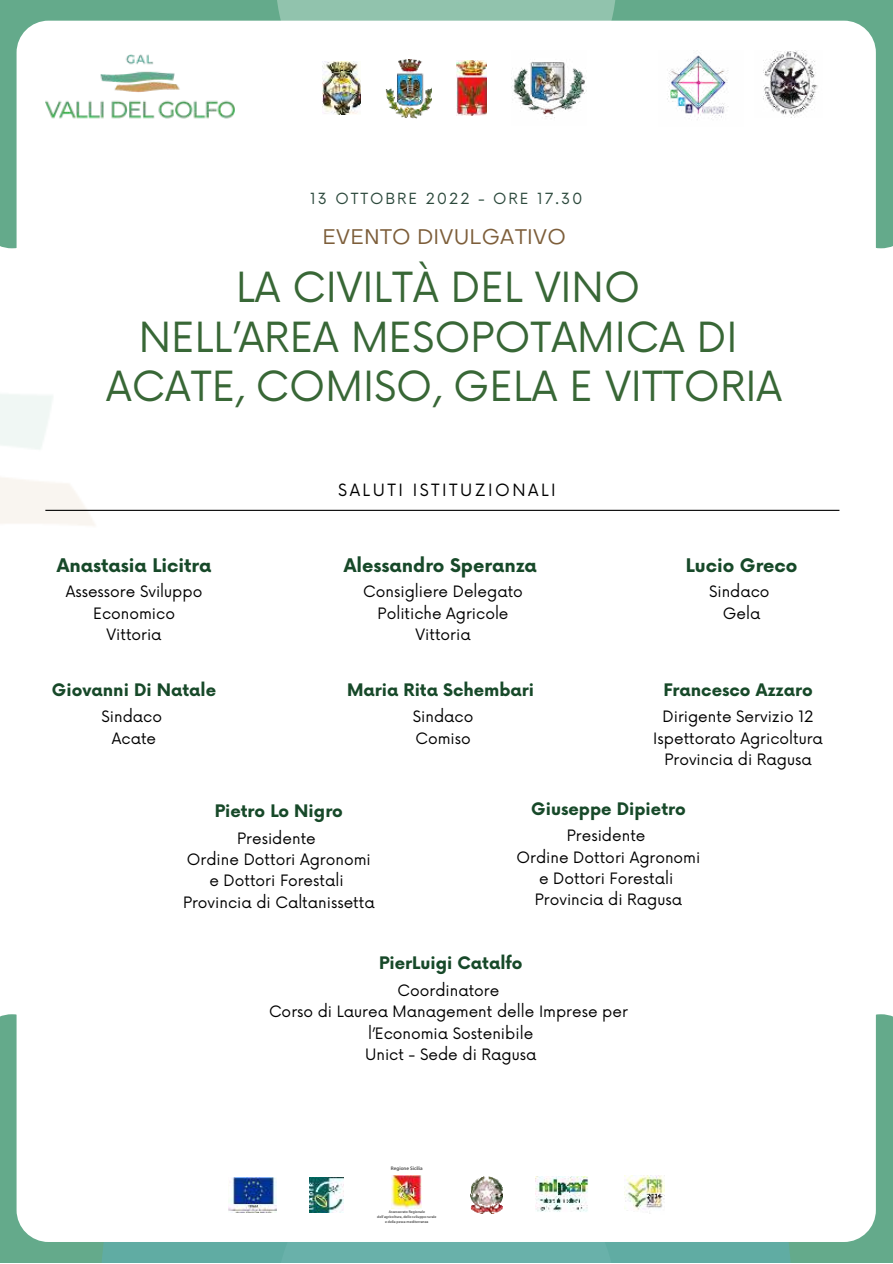
<style>
.page{position:relative;width:893px;height:1264px;background:#fff}
.page>*{position:absolute;margin:0;border:0;box-sizing:border-box;transform-origin:0 0}
.t1{font:40.5px/49.5px "Now";color:#386736;text-align:center}
.t2{font:21px "Objective";color:#7d5e3a}
.t3{font:700 18.3px "Now";color:#174929}
.t4{font:700 16.8px "Now";color:#174929}
.t5{font:16.5px "Now";letter-spacing:.15em;color:#000}
.t6{font:15.3px/21.3px "Now";color:#000;text-align:center}
.t7{font:15px "Now";letter-spacing:.13em;color:#2c493c}
.t8{font:600 5.1px "Myriad Pro";color:#494949}
.t9{font:600 3.75px/4.9px "Myriad Pro";color:#494949;text-align:center}
</style>
<div class="page">
<div style="left:0;top:0;width:892px;height:225px;background:#64aa8b"></div>
<svg style="left:0;top:181px;width:17px;height:67px"></svg>
<svg style="left:875px;top:181px;width:17px;height:67px"></svg>
<div style="left:0;top:1048px;width:892px;height:214px;background:#64aa8b"></div>
<svg style="left:0;top:1014px;width:17px;height:67px"></svg>
<svg style="left:875px;top:1014px;width:17px;height:67px"></svg>
<div style="left:101px;top:1241px;width:690px;height:21px;background:#61aca3"></div>
<div style="left:17px;top:21px;width:858px;height:1220px;background:#fff;border-radius:32px"></div>
<svg style="left:276px;top:0;width:340px;height:119px"></svg>
<img style="left:45px;top:54px;width:189px;height:65px">
<img style="left:228px;top:1177px;width:48px;height:35px">
<img style="left:309px;top:1177px;width:35px;height:35px">
<img style="left:535px;top:1176px;width:54px;height:36px">
<img style="left:470px;top:1176px;width:32px;height:37px">
<img style="left:624px;top:1175px;width:40px;height:39px">
<img style="left:391px;top:1175px;width:31px;height:33px">
<img style="left:385px;top:59px;width:47px;height:59px">
<img style="left:322px;top:61px;width:38px;height:54px">
<img style="left:511px;top:51px;width:75px;height:68px">
<img style="left:456px;top:61px;width:31px;height:55px">
<img style="left:667px;top:50px;width:62px;height:70px">
<img style="left:763px;top:50px;width:55px;height:68px">
<hr style="left:45px;top:510px;width:794px;height:1px;background:#000">
<p class="t7" style="left:310px;top:186px;width:274px">13 OTTOBRE 2022 - ORE 17.30</p>
<h2 class="t2" style="left:322px;top:223px;width:245px">EVENTO DIVULGATIVO</h2>
<h1 class="t1" style="left:106px;top:260px;width:677px">LA CIVILTÀ DEL VINO<br>NELL’AREA MESOPOTAMICA DI<br>ACATE, COMISO, GELA E VITTORIA</h1>
<p class="t3" style="left:57px;top:552px;width:156px">Anastasia Licitra</p>
<p class="t6" style="left:66px;top:580px;width:138px">Assessore Sviluppo<br>Economico<br>Vittoria</p>
<p class="t4" style="left:52px;top:677px;width:166px">Giovanni Di Natale</p>
<p class="t6" style="left:101px;top:705px;width:62px">Sindaco<br>Acate</p>
<p class="t5" style="left:338px;top:477px;width:219px">SALUTI ISTITUZIONALI</p>
<p class="t3" style="left:344px;top:552px;width:195px">Alessandro Speranza</p>
<p class="t6" style="left:363px;top:580px;width:161px">Consigliere Delegato<br>Politiche Agricole<br>Vittoria</p>
<p class="t4" style="left:347px;top:677px;width:189px">Maria Rita Schembari</p>
<p class="t6" style="left:413px;top:705px;width:62px;text-align:left">Sindaco<br>Comiso</p>
<p class="t3" style="left:685px;top:552px;width:113px">Lucio Greco</p>
<p class="t6" style="left:709px;top:580px;width:62px">Sindaco<br>Gela</p>
<p class="t4" style="left:663px;top:677px;width:151px">Francesco Azzaro</p>
<p class="t6" style="left:653px;top:705px;width:171px">Dirigente Servizio 12<br>Ispettorato Agricoltura<br>Provincia di Ragusa</p>
<p class="t4" style="left:215px;top:798px;width:130px">Pietro Lo Nigro</p>
<p class="t6" style="left:183px;top:826px;width:193px">Presidente<br>Ordine Dottori Agronomi e Dottori Forestali<br>Provincia di Caltanissetta</p>
<p class="t4" style="left:531px;top:796px;width:156px">Giuseppe Dipietro</p>
<p class="t6" style="left:516px;top:824px;width:185px">Presidente<br>Ordine Dottori Agronomi e Dottori Forestali<br>Provincia di Ragusa</p>
<p class="t4" style="left:379px;top:950px;width:145px">PierLuigi Catalfo</p>
<p class="t6" style="left:269px;top:978px;width:360px">Coordinatore<br>Corso di Laurea Management delle Imprese per l’Economia Sostenibile<br>Unict - Sede di Ragusa</p>
<p class="t8" style="left:391px;top:1165px;width:33px">Regione Sicilia</p>
<p class="t9" style="left:377px;top:1208px;width:61px">Assessorato Regionale dell'agricoltura, dello sviluppo rurale e della pesca mediterranea</p>
</div>
